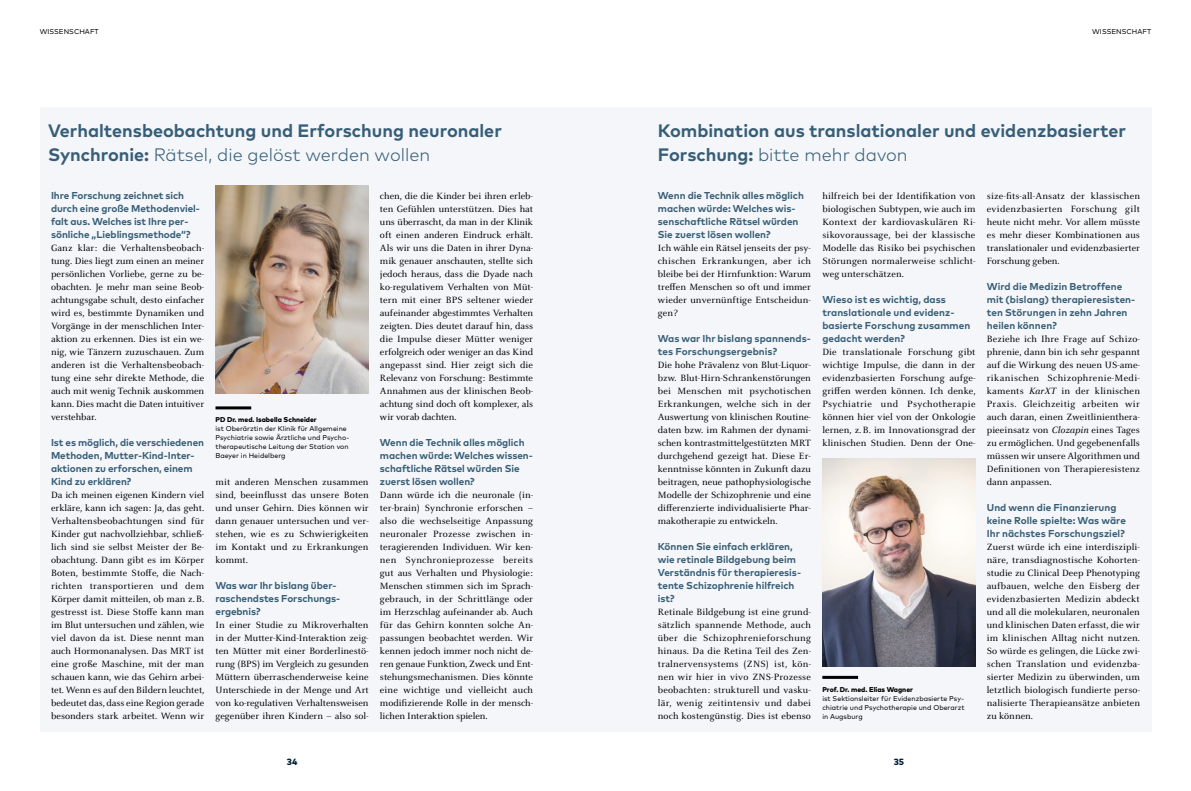
<style>
.page{position:relative;width:1191px;height:791px;background:#fff}
.page>*{position:absolute;margin:0;border:0;box-sizing:border-box;transform-origin:0 0}
.t1{font:700 18px/24px "Mark Pro";color:#375e77}
.t2{font:10px/13px "Celeste Pro";letter-spacing:.005em;color:#000;text-align:justify}
.t3{font:700 10px/13px "Mark Pro";color:#375e77}
.t4{font:800 9px "Mark Pro";color:#001f33}
.t5{font:7px/9px "Mark Pro";color:#000}
.t6{font:800 7px "Mark Pro";color:#000}
.s1{font-weight:300}
.s2{font-style:italic}
</style>
<div class="page">
<div style="left:40px;top:108px;width:1111px;height:624px;background:#f4f6f9"></div>
<hr style="left:215px;top:406px;width:36px;height:3px;background:#000">
<hr style="left:822px;top:676px;width:36px;height:3px;background:#000">
<img style="left:822px;top:459px;width:153px;height:208px">
<img style="left:215px;top:186px;width:154px;height:207px">
<p class="t5" style="left:40px;top:26px;width:61px">WISSENSCHAFT</p>
<p class="t5" style="left:1092px;top:26px;width:61px">WISSENSCHAFT</p>
<h1 class="t1" style="left:48px;top:117px;width:455px">Verhaltensbeobachtung und Erforschung neuronaler<br>Synchronie: <span class="s1">Rätsel, die gelöst werden wollen</span></h1>
<p class="t3" style="left:51px;top:188px;width:150px">Ihre Forschung zeichnet sich durch eine große Methodenviel&shy;falt aus. Welches ist Ihre per&shy;sönliche „Lieblingsmethode“?</p>
<p class="t2" style="left:51px;top:241px;width:155px">Ganz klar: die Verhaltensbeobach&shy;tung. Dies liegt zum einen an meiner persönlichen Vorliebe, gerne zu be&shy;obachten. Je mehr man seine Beob&shy;achtungsgabe schult, desto einfacher wird es, bestimmte Dynamiken und Vorgänge in der menschlichen Inter&shy;aktion zu erkennen. Dies ist ein we&shy;nig, wie Tänzern zuzuschauen. Zum anderen ist die Verhaltensbeobach&shy;tung eine sehr direkte Methode, die auch mit wenig Technik auskommen kann. Dies macht die Daten intuitiver verstehbar.</p>
<p class="t3" style="left:51px;top:435px;width:155px">Ist es möglich, die verschiedenen<br>Methoden, Mutter-Kind-Inter&shy;aktionen zu erforschen, einem<br>Kind zu erklären?</p>
<p class="t2" style="left:51px;top:488px;width:155px">Da ich meinen eigenen Kindern viel erkläre, kann ich sagen: Ja, das geht.<br>Verhaltensbeobachtungen sind für Kinder gut nachvollziehbar, schließ&shy;lich sind sie selbst Meister der Be&shy;obachtung. Dann gibt es im Körper Boten, bestimmte Stoffe, die Nach&shy;richten transportieren und dem Körper damit mitteilen, ob man z.B. gestresst ist. Diese Stoffe kann man im Blut untersuchen und zählen, wie viel davon da ist. Diese nennt man auch Hormonanalysen. Das MRT ist eine große Maschine, mit der man schauen kann, wie das Gehirn arbei&shy;tet. Wenn es auf den Bildern leuchtet, bedeutet das, dass eine Region gerade besonders stark arbeitet. Wenn wir</p>
<p class="t6" style="left:215px;top:414px;width:103px">PD Dr. med. Isabella Schneider</p>
<p class="t5" style="left:215px;top:423px;width:135px">ist Oberärztin der Klinik für Allgemeine Psychiatrie sowie Ärztliche und Psycho&shy;therapeutische Leitung der Station von Baeyer in Heidelberg</p>
<p class="t2" style="left:215px;top:475px;width:155px">mit anderen Menschen zusammen sind, beeinflusst das unsere Boten und unser Gehirn. Dies können wir dann genauer untersuchen und ver&shy;stehen, wie es zu Schwierigkeiten im Kontakt und zu Erkrankungen kommt.</p>
<p class="t3" style="left:215px;top:578px;width:125px">Was war Ihr bislang über&shy;raschendstes Forschungs&shy;ergebnis?</p>
<p class="t2" style="left:215px;top:618px;width:155px">In einer Studie zu Mikroverhalten in der Mutter-Kind-Interaktion zeig&shy;ten Mütter mit einer Borderlinestö&shy;rung (BPS) im Vergleich zu gesunden Müttern überraschenderweise keine Unterschiede in der Menge und Art von ko-regulativen Verhaltensweisen gegenüber ihren Kindern – also sol-</p>
<p class="t2" style="left:380px;top:189px;width:155px">chen, die die Kinder bei ihren erleb&shy;ten Gefühlen unterstützen. Dies hat uns überrascht, da man in der Klinik oft einen anderen Eindruck erhält.<br>Als wir uns die Daten in ihrer Dyna&shy;mik genauer anschauten, stellte sich jedoch heraus, dass die Dyade nach ko-regulativem Verhalten von Müt&shy;tern mit einer BPS seltener wieder aufeinander abgestimmtes Verhalten zeigten. Dies deutet darauf hin, dass die Impulse dieser Mütter weniger erfolgreich oder weniger an das Kind angepasst sind. Hier zeigt sich die Relevanz von Forschung: Bestimmte Annahmen aus der klinischen Beob&shy;achtung sind doch oft komplexer, als wir vorab dachten.</p>
<p class="t3" style="left:380px;top:435px;width:154px">Wenn die Technik alles möglich machen würde: Welches wissen&shy;schaftliche Rätsel würden Sie zuerst lösen wollen?</p>
<p class="t2" style="left:380px;top:488px;width:155px">Dann würde ich die neuronale (in&shy;ter-brain) Synchronie erforschen – also die wechselseitige Anpassung neuronaler Prozesse zwischen in&shy;teragierenden Individuen. Wir ken&shy;nen Synchronieprozesse bereits gut aus Verhalten und Physiologie:<br>Menschen stimmen sich im Sprach&shy;gebrauch, in der Schrittlänge oder im Herzschlag aufeinander ab. Auch für das Gehirn konnten solche An&shy;passungen beobachtet werden. Wir kennen jedoch immer noch nicht de&shy;ren genaue Funktion, Zweck und Ent&shy;stehungsmechanismen. Dies könnte eine wichtige und vielleicht auch modifizierende Rolle in der mensch&shy;lichen Interaktion spielen.</p>
<h1 class="t1" style="left:658px;top:117px;width:470px">Kombination aus translationaler und evidenzbasierter<br>Forschung: <span class="s1">bitte mehr davon</span></h1>
<p class="t3" style="left:658px;top:188px;width:148px">Wenn die Technik alles möglich machen würde: Welches wis&shy;senschaftliche Rätsel würden<br>Sie zuerst lösen wollen?</p>
<p class="t2" style="left:658px;top:241px;width:155px">Ich wähle ein Rätsel jenseits der psy&shy;chischen Erkrankungen, aber ich bleibe bei der Hirnfunktion: Warum treffen Menschen so oft und immer wieder unvernünftige Entscheidun&shy;gen?</p>
<p class="t3" style="left:658px;top:331px;width:155px">Was war Ihr bislang spannends&shy;tes Forschungsergebnis?</p>
<p class="t2" style="left:658px;top:358px;width:155px">Die hohe Prävalenz von Blut-Liquor&shy;bzw. Blut-Hirn-Schrankenstörungen bei Menschen mit psychotischen Erkrankungen, welche sich in der Auswertung von klinischen Routine&shy;daten bzw. im Rahmen der dynami&shy;schen kontrastmittelgestützten MRT durchgehend gezeigt hat. Diese Er&shy;kenntnisse könnten in Zukunft dazu beitragen, neue pathophysiologische Modelle der Schizophrenie und eine differenzierte individualisierte Phar&shy;makotherapie zu entwickeln.</p>
<p class="t3" style="left:658px;top:539px;width:145px">Können Sie einfach erklären, wie retinale Bildgebung beim<br>Verständnis für therapieresis&shy;tente Schizophrenie hilfreich ist?</p>
<p class="t2" style="left:658px;top:605px;width:155px">Retinale Bildgebung ist eine grund&shy;sätzlich spannende Methode, auch über die Schizophrenieforschung hinaus. Da die Retina Teil des Zen&shy;tralnervensystems (ZNS) ist, kön&shy;nen wir hier in vivo ZNS-Prozesse beobachten: strukturell und vasku&shy;lär, wenig zeitintensiv und dabei noch kostengünstig. Dies ist ebenso</p>
<p class="t2" style="left:822px;top:189px;width:155px">hilfreich bei der Identifikation von biologischen Subtypen, wie auch im Kontext der kardiovaskulären Ri&shy;sikovoraussage, bei der klassische Modelle das Risiko bei psychischen Störungen normalerweise schlicht&shy;weg unterschätzen.</p>
<p class="t3" style="left:822px;top:292px;width:149px">Wieso ist es wichtig, dass translationale und evidenz&shy;basierte Forschung zusammen gedacht werden?</p>
<p class="t2" style="left:822px;top:345px;width:155px">Die translationale Forschung gibt wichtige Impulse, die dann in der evidenzbasierten Forschung aufge&shy;griffen werden können. Ich denke, Psychiatrie und Psychotherapie können hier viel von der Onkologie lernen, z.B. im Innovationsgrad der klinischen Studien. Denn der One-</p>
<p class="t6" style="left:822px;top:684px;width:92px">Prof. Dr. med. Elias Wagner</p>
<p class="t5" style="left:822px;top:693px;width:144px;text-align:justify">ist Sektionsleiter für Evidenzbasierte Psy&shy;chiatrie und Psychotherapie und Oberarzt in Augsburg</p>
<p class="t2" style="left:986px;top:189px;width:155px">size-fits-all-Ansatz der klassischen evidenzbasierten Forschung gilt heute nicht mehr. Vor allem müsste es mehr dieser Kombinationen aus translationaler und evidenzbasierter Forschung geben.</p>
<p class="t3" style="left:986px;top:279px;width:150px">Wird die Medizin Betroffene mit (bislang) therapieresisten&shy;ten Störungen in zehn Jahren heilen können?</p>
<p class="t2" style="left:986px;top:332px;width:155px">Beziehe ich Ihre Frage auf Schizo&shy;phrenie, dann bin ich sehr gespannt auf die Wirkung des neuen US-ame&shy;rikanischen Schizophrenie-Medi&shy;kaments <span class="s2">KarXT</span> in der klinischen Praxis. Gleichzeitig arbeiten wir auch daran, einen Zweitlinienthera&shy;pieeinsatz von <span class="s2">Clozapin</span> eines Tages zu ermöglichen. Und gegebenenfalls müssen wir unsere Algorithmen und Definitionen von Therapieresistenz dann anpassen.</p>
<p class="t3" style="left:986px;top:500px;width:141px">Und wenn die Finanzierung keine Rolle spielte: Was wäre<br>Ihr nächstes Forschungsziel?</p>
<p class="t2" style="left:986px;top:540px;width:155px">Zuerst würde ich eine interdiszipli&shy;näre, transdiagnostische Kohorten&shy;studie zu Clinical Deep Phenotyping aufbauen, welche den Eisberg der evidenzbasierten Medizin abdeckt und all die molekularen, neuronalen und klinischen Daten erfasst, die wir im klinischen Alltag nicht nutzen.<br>So würde es gelingen, die Lücke zwi&shy;schen Translation und evidenzba&shy;sierter Medizin zu überwinden, um letztlich biologisch fundierte perso&shy;nalisierte Therapieansätze anbieten zu können.</p>
<p class="t4" style="left:287px;top:755px;width:12px">34</p>
<p class="t4" style="left:893px;top:755px;width:12px">35</p>
</div>
